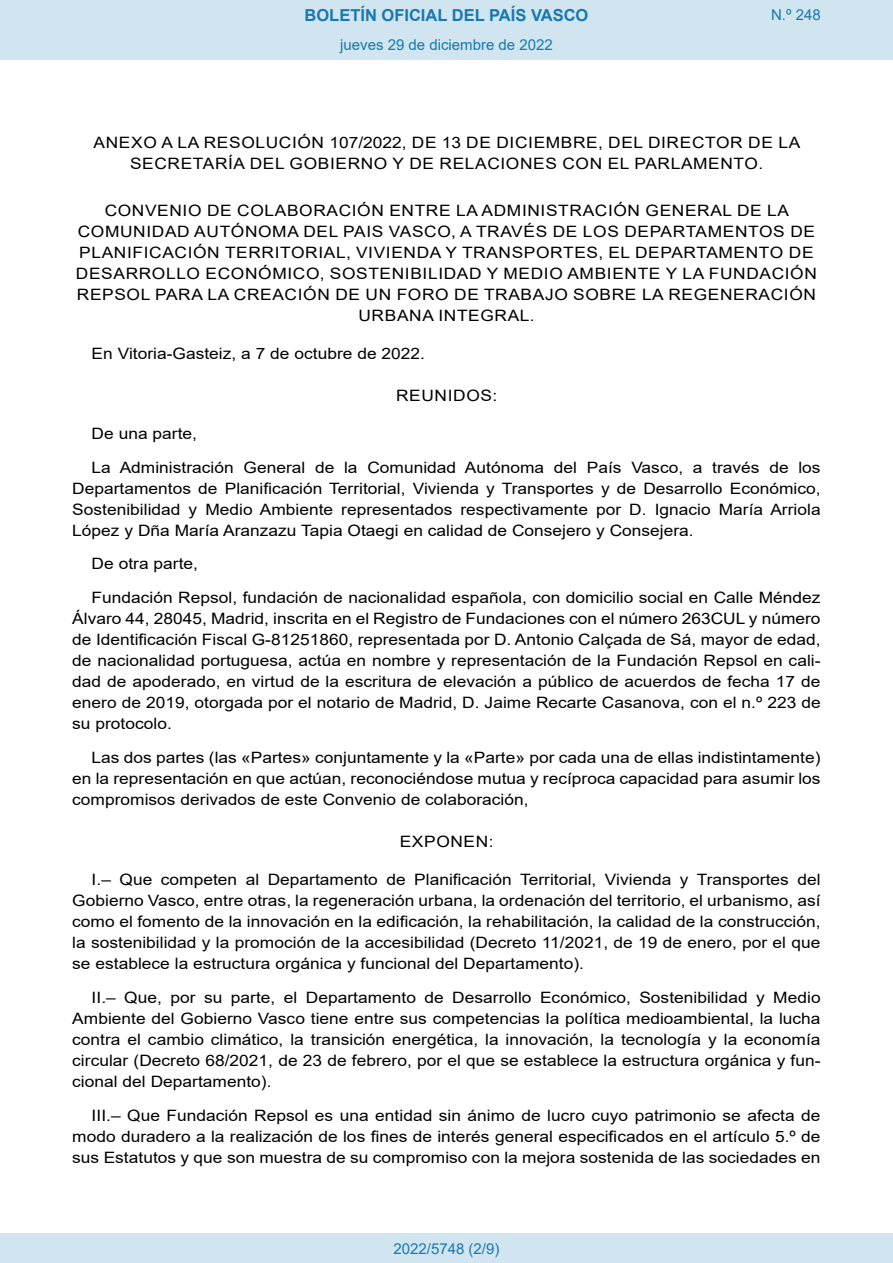
<style>
.page{position:relative;width:893px;height:1263px;background:#fff}
.page>*{position:absolute;margin:0;border:0;box-sizing:border-box;transform-origin:0 0}
.t1{font:700 16.5px "Arial";color:#1879ad}
.BOPVDetalle{font:15.6px/21px "Arial";color:#000;text-align:justify;scale:1.11 1}
.BOPVClave{font:15.6px/21px "Arial";letter-spacing:.035em;color:#000;text-align:center;scale:1.11 1}
.Paginacion_Centro{font:15px "Arial";color:#1879ad}
</style>
<div class="page">
<div style="left:0;top:0;width:893px;height:60px;background:#d0e5f0"></div>
<div style="left:0;top:1233px;width:893px;height:30px;background:#d0e5f0"></div>
<p class="t1" style="left:305px;top:3px;width:285px">BOLETÍN OFICIAL DEL PAÍS VASCO</p>
<p class="Paginacion_Centro" style="left:340px;top:35px;width:214px">jueves 29 de diciembre de 2022</p>
<p class="Paginacion_Centro" style="left:771px;top:5px;width:51px">N.º 248</p>
<p class="BOPVClave" style="left:94px;top:132px;width:638px">ANEXO A LA RESOLUCIÓN 107/2022, DE 13 DE DICIEMBRE, DEL DIRECTOR DE LA<br>SECRETARÍA DEL GOBIERNO Y DE RELACIONES CON EL PARLAMENTO.</p>
<p class="BOPVClave" style="left:76px;top:200px;width:669px">CONVENIO DE COLABORACIÓN ENTRE LA ADMINISTRACIÓN GENERAL DE LA COMUNIDAD AUTÓNOMA DEL PAIS VASCO, A TRAVÉS DE LOS DEPARTAMENTOS DE PLANIFICACIÓN TERRITORIAL, VIVIENDA Y TRANSPORTES, EL DEPARTAMENTO DE DESARROLLO ECONÓMICO, SOSTENIBILIDAD Y MEDIO AMBIENTE Y LA FUNDACIÓN REPSOL PARA LA CREACIÓN DE UN FORO DE TRABAJO SOBRE LA REGENERACIÓN URBANA INTEGRAL.</p>
<p class="BOPVDetalle" style="left:92px;top:343px;width:302px">En Vitoria-Gasteiz, a 7 de octubre de 2022.</p>
<p class="BOPVClave" style="left:396px;top:385px;width:93px">REUNIDOS:</p>
<p class="BOPVDetalle" style="left:92px;top:423px;width:96px">De una parte,</p>
<p class="BOPVDetalle" style="left:72px;top:457px;width:676px;text-indent:19px">La Administración General de la Comunidad Autónoma del País Vasco, a través de los Departamentos de Planificación Territorial, Vivienda y Transportes y de Desarrollo Económico, Sostenibilidad y Medio Ambiente representados respectivamente por D. Ignacio María Arriola López y Dña María Aranzazu Tapia Otaegi en calidad de Consejero y Consejera.</p>
<p class="BOPVDetalle" style="left:92px;top:553px;width:97px">De otra parte,</p>
<p class="BOPVDetalle" style="left:72px;top:587px;width:676px;text-indent:19px">Fundación Repsol, fundación de nacionalidad española, con domicilio social en Calle Méndez Álvaro 44, 28045, Madrid, inscrita en el Registro de Fundaciones con el número 263CUL y número de Identificación Fiscal G-81251860, representada por D. Antonio Calçada de Sá, mayor de edad, de nacionalidad portuguesa, actúa en nombre y representación de la Fundación Repsol en cali&shy;dad de apoderado, en virtud de la escritura de elevación a público de acuerdos de fecha 17 de enero de 2019, otorgada por el notario de Madrid, D. Jaime Recarte Casanova, con el n.º 223 de su protocolo.</p>
<p class="BOPVDetalle" style="left:72px;top:747px;width:676px;text-indent:19px">Las dos partes (las «Partes» conjuntamente y la «Parte» por cada una de ellas indistintamente) en la representación en que actúan, reconociéndose mutua y recíproca capacidad para asumir los compromisos derivados de este Convenio de colaboración,</p>
<p class="BOPVClave" style="left:400px;top:831px;width:86px">EXPONEN:</p>
<p class="BOPVDetalle" style="left:72px;top:869px;width:676px;text-indent:19px">I.– Que competen al Departamento de Planificación Territorial, Vivienda y Transportes del Gobierno Vasco, entre otras, la regeneración urbana, la ordenación del territorio, el urbanismo, así como el fomento de la innovación en la edificación, la rehabilitación, la calidad de la construcción, la sostenibilidad y la promoción de la accesibilidad (Decreto 11/2021, de 19 de enero, por el que se establece la estructura orgánica y funcional del Departamento).</p>
<p class="BOPVDetalle" style="left:72px;top:987px;width:676px;text-indent:19px">II.– Que, por su parte, el Departamento de Desarrollo Económico, Sostenibilidad y Medio Ambiente del Gobierno Vasco tiene entre sus competencias la política medioambiental, la lucha contra el cambio climático, la transición energética, la innovación, la tecnología y la economía circular (Decreto 68/2021, de 23 de febrero, por el que se establece la estructura orgánica y fun&shy;cional del Departamento).</p>
<p class="BOPVDetalle" style="left:72px;top:1105px;width:676px;text-indent:19px">III.– Que Fundación Repsol es una entidad sin ánimo de lucro cuyo patrimonio se afecta de modo duradero a la realización de los fines de interés general especificados en el artículo 5.º de sus Estatutos y que son muestra de su compromiso con la mejora sostenida de las sociedades en</p>
<p class="Paginacion_Centro" style="left:393px;top:1238px;width:107px">2022/5748 (2/9)</p>
</div>
